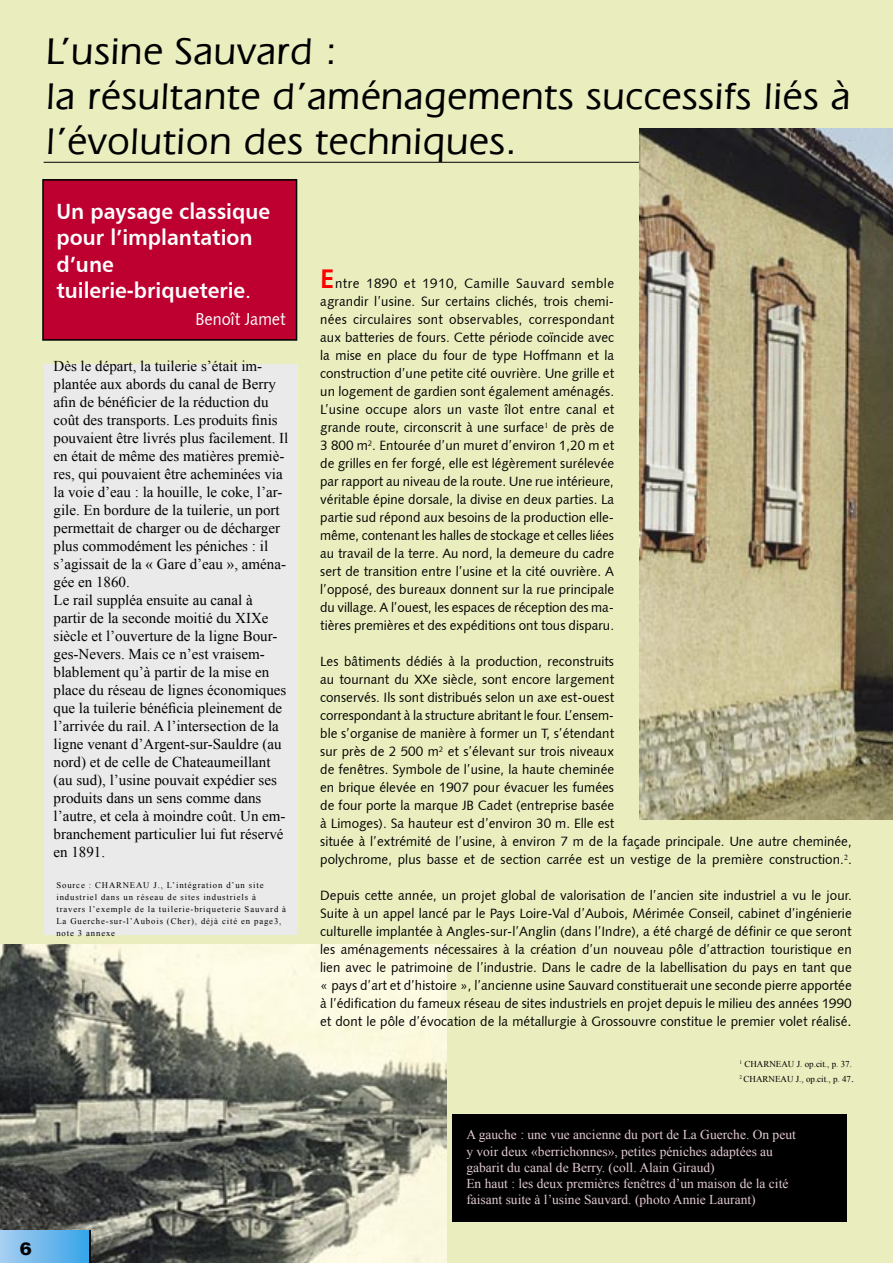
<style>
.page{position:relative;width:893px;height:1263px;background:#eaeebe}
.page>*{position:absolute;margin:0;border:0;box-sizing:border-box;transform-origin:0 0}
.page_intérieure_titre_haut_de_page{font:500 39px/45px "Eras IT Cby BT";letter-spacing:.025em;color:#000}
.titre_encadré_rouge{font:22.05px/26.4px "Humanist 777 BT Bold B";color:#fff;scale:.95 1}
.pages_intérieures_texte_article{font:18px "USA Black Plain";color:#000}
.titre_encadré_rouge_signature{font:17.25px "Humanist 531 BT Roman A";color:#fff;scale:.95 1}
.t1{font:15px/18px "Times New Roman";color:#000}
.pages_intérieures_texte_article-2{font:13.5px/18px "Humanist 531 BT Roman A";color:#000;text-align:justify}
.légende_blanc{font:13.5px/16.2px "Times New Roman";color:#e2c9d2}
.Note_de_bas_de_page{font:9px "Times New Roman";color:#000}
.t2{font:8.7px/12px "Times New Roman";letter-spacing:.1em;color:#000}
.s1{font-family:"Humanist 777 BT Roman B"}
.s2{font-family:"Humanist 531 BT Bold A";font-size:27px;color:#f00}
.s3{font-size:15px}
.s4{font-size:12px}
</style>
<div class="page">
<div style="left:44px;top:364px;width:253px;height:571px;background:#eaeaea"></div>
<img style="left:0;top:944px;width:446px;height:319px">
<div style="left:43px;top:180px;width:254px;height:160px;background:#be0031"></div>
<div style="left:42px;top:179px;width:255px;height:162px;border:2px solid #000"></div>
<hr style="left:44px;top:162px;width:808px;height:1px;background:#000">
<img style="left:640px;top:128px;width:253px;height:691px">
<div style="left:452px;top:1115px;width:394px;height:107px;background:#000"></div>
<div style="left:0;top:1230px;width:90px;height:33px;background:linear-gradient(to right,#a9cef1,#36a5e8)"></div>
<p class="page_intérieure_titre_haut_de_page" style="left:46px;top:28px;width:292px">L’usine Sauvard :</p>
<p class="page_intérieure_titre_haut_de_page" style="left:46px;top:73px;width:805px">la résultante d’aménagements successifs liés à l’évolution des techniques.</p>
<p class="titre_encadré_rouge" style="left:56px;top:197px;width:226px">Un paysage classique pour l’implantation d’une</p>
<p class="titre_encadré_rouge" style="left:56px;top:277px;width:206px">tuilerie-briqueterie<span class="s1">.</span></p>
<p class="titre_encadré_rouge_signature" style="left:195px;top:308px;width:96px">Benoît Jamet</p>
<p class="t1" style="left:54px;top:357px;width:236px">Dès le départ, la tuilerie s’était im&shy;plantée aux abords du canal de Berry afin de bénéficier de la réduction du coût des transports. Les produits finis pouvaient être livrés plus facilement. Il en était de même des matières premiè&shy;res, qui pouvaient être acheminées via la voie d’eau : la houille, le coke, l’ar&shy;gile. En bordure de la tuilerie, un port permettait de charger ou de décharger plus commodément les péniches : il s’agissait de la « Gare d’eau », aména&shy;gée en 1860.</p>
<p class="t1" style="left:54px;top:591px;width:234px">Le rail suppléa ensuite au canal à partir de la seconde moitié du XIXe siècle et l’ouverture de la ligne Bour&shy;ges-Nevers. Mais ce n’est vraisem&shy;blablement qu’à partir de la mise en place du réseau de lignes économiques que la tuilerie bénéficia pleinement de l’arrivée du rail. A l’intersection de la ligne venant d’Argent-sur-Sauldre (au nord) et de celle de Chateaumeillant (au sud), l’usine pouvait expédier ses produits dans un sens comme dans l’autre, et cela à moindre coût. Un em&shy;branchement particulier lui fut réservé en 1891.</p>
<p class="t2" style="left:56px;top:879px;width:231px">Source : CHARNEAU J., L’intégration d’un site industriel dans un réseau de sites industriels à travers l’exemple de la tuilerie-briqueterie Sauvard à La Guerche-sur-l’Aubois (Cher), déjà cité en page3, note 3 annexe</p>
<p class="pages_intérieures_texte_article-2" style="left:320px;top:274px;width:296px"><span class="s2">E</span>ntre 1890 et 1910, Camille Sauvard semble agrandir l’usine. Sur certains clichés, trois chemi&shy;nées circulaires sont observables, correspondant aux batteries de fours. Cette période coïncide avec la mise en place du four de type Hoffmann et la construction d’une petite cité ouvrière. Une grille et un logement de gardien sont également aménagés.<br>L’usine occupe alors un vaste îlot entre canal et grande route, circonscrit à une surface<sup>1</sup> de près de 3 800 m<sup>2</sup>. Entourée d’un muret d’environ 1,20 m et de grilles en fer forgé, elle est légèrement surélevée par rapport au niveau de la route. Une rue intérieure, véritable épine dorsale, la divise en deux parties. La partie sud répond aux besoins de la production elle&shy;même, contenant les halles de stockage et celles liées au travail de la terre. Au nord, la demeure du cadre sert de transition entre l’usine et la cité ouvrière. A l’opposé, des bureaux donnent sur la rue principale du village. A l’ouest, les espaces de réception des ma&shy;tières premières et des expéditions ont tous disparu.</p>
<p class="pages_intérieures_texte_article-2" style="left:320px;top:652px;width:533px;text-align:left">Les bâtiments dédiés à la production, reconstruits<br>au tournant du XXe siècle, sont encore largement<br>conservés. Ils sont distribués selon un axe est-ouest<br>correspondant à la structure abritant le four. L’ensem-<br>ble s’organise de manière à former un T, s’étendant<br>sur près de 2 500 m<sup>2</sup> et s’élevant sur trois niveaux<br>de fenêtres. Symbole de l’usine, la haute cheminée<br>en brique élevée en 1907 pour évacuer les fumées<br>de four porte la marque JB Cadet (entreprise basée<br>à Limoges). Sa hauteur est d’environ 30 m. Elle est<br>située à l’extrémité de l’usine, à environ 7 m de la façade principale. Une autre cheminée, polychrome, plus basse et de section carrée est un vestige de la première construction.<sup>2</sup>.</p>
<p class="pages_intérieures_texte_article-2" style="left:320px;top:886px;width:533px">Depuis cette année, un projet global de valorisation de l’ancien site industriel a vu le jour.<br>Suite à un appel lancé par le Pays Loire-Val d’Aubois, Mérimée Conseil, cabinet d’ingénierie culturelle implantée à Angles-sur-l’Anglin (dans l’Indre), a été chargé de définir ce que seront les aménagements nécessaires à la création d’un nouveau pôle d’attraction touristique en lien avec le patrimoine de l’industrie. Dans le cadre de la labellisation du pays en tant que</p>
<p class="pages_intérieures_texte_article-2" style="left:320px;top:976px;width:533px">« pays d’art et d’histoire », l’ancienne usine Sauvard constituerait une seconde pierre apportée à l’édification du fameux réseau de sites industriels en projet depuis le milieu des années 1990 et dont le pôle d’évocation de la métallurgie à Grossouvre constitue le premier volet réalisé<span class="s3">.</span></p>
<p class="Note_de_bas_de_page" style="left:740px;top:1058px;width:114px"><sup>1</sup> CHARNEAU J. op.cit., p. 37.</p>
<p class="Note_de_bas_de_page" style="left:740px;top:1072px;width:116px"><sup>2</sup> CHARNEAU J., op.cit., p. 47<span class="s4">.</span></p>
<p class="pages_intérieures_texte_article" style="left:20px;top:1237px;width:14px">6</p>
<p class="légende_blanc" style="left:466px;top:1126px;width:331px">A gauche : une vue ancienne du port de La Guerche. On peut y voir deux «berrichonnes», petites péniches adaptées au gabarit du canal de Berry. (coll. Alain Giraud)</p>
<p class="légende_blanc" style="left:466px;top:1175px;width:324px">En haut : les deux premières fenêtres d’un maison de la cité faisant suite à l’usine Sauvard. (photo Annie Laurant)</p>
</div>
